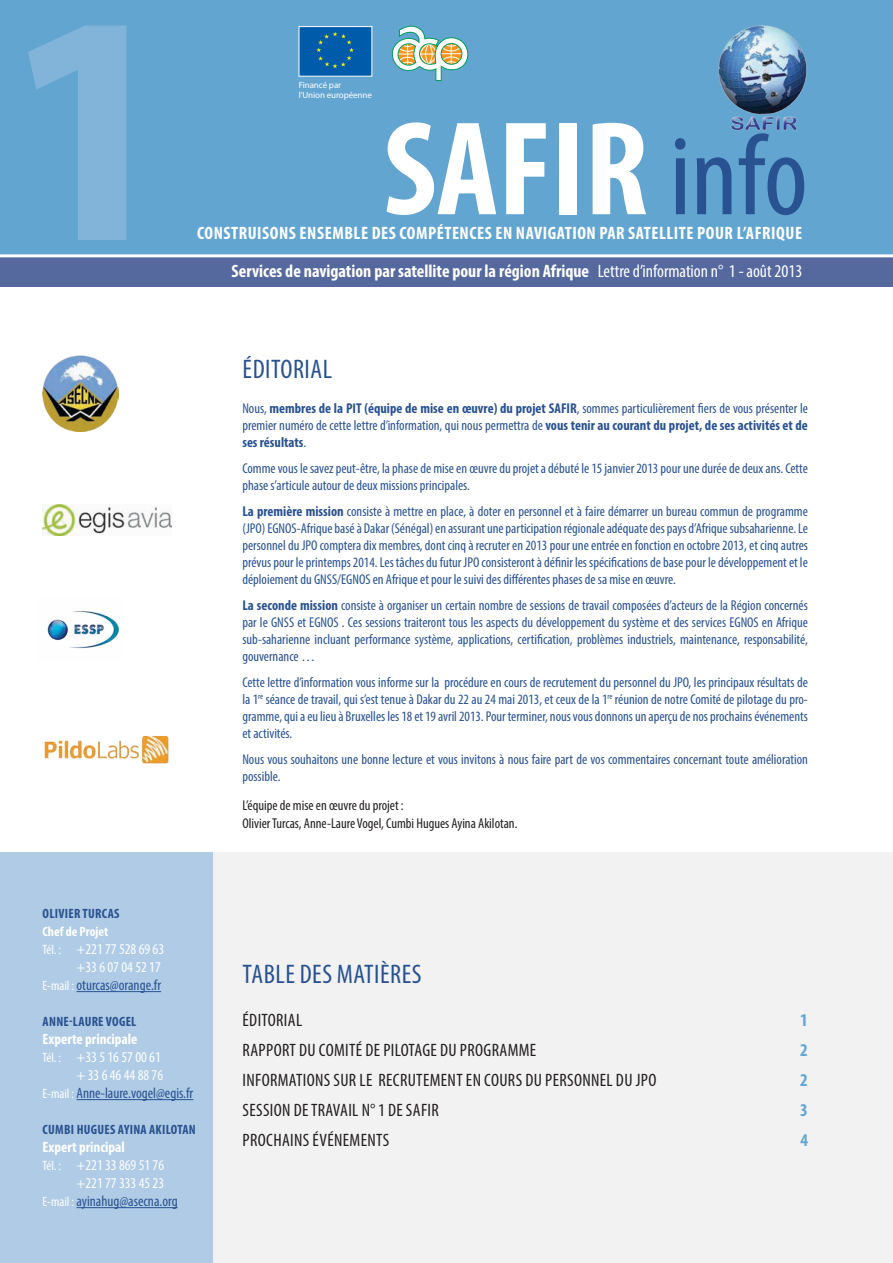
<style>
.page{position:relative;width:893px;height:1263px;background:#fff}
.page>*{position:absolute;margin:0;border:0;box-sizing:border-box;transform-origin:0 0}
.t1{font:700 330px "Myriad Pro";color:#82b3d8}
.t2{font:700 condensed 135px "Myriad Pro";color:#fff}
.t3{font:condensed 27px "Myriad Pro";letter-spacing:.02em;color:#295290}
.t4{font:condensed 18px "Myriad Pro";letter-spacing:.02em;color:#231f20}
.t5{font:700 condensed 18px "Myriad Pro";color:#fff}
.t6{font:700 condensed 18px "Myriad Pro";letter-spacing:.03em;color:#fff}
.t7{font:700 condensed 18px "Myriad Pro";color:#63a5d1}
.t8{font:condensed 15px/18px "Myriad Pro";color:#fff;text-align:right}
.t9{font:condensed 15px "Myriad Pro";color:#295290}
.t10{font:700 condensed 15px "Myriad Pro";color:#fff}
.t11{font:condensed 14.25px/17.1px "Myriad Pro";color:#295290;text-align:justify}
.t12{font:condensed 14.25px/18px "Myriad Pro";color:#231f20}
.t13{font:700 condensed 13.5px "Myriad Pro";letter-spacing:.02em;color:#295290}
.t14{font:700 condensed 13.5px "Myriad Pro";color:#fff}
.t15{font:9px/10.8px "Myriad Pro";letter-spacing:-.01em;color:#fff}
.s1{font-weight:400;font-size:115.5px;color:#295290}
.s2{font-weight:400}
.s3{font-weight:700}
.s4{font-size:13.5px}
.s5{color:#295290}
.s6{font-size:13.5px;color:#fff}
</style>
<div class="page">
<div style="left:196px;top:853px;width:697px;height:410px;background:#f2f2f3"></div>
<div style="left:0;top:853px;width:213px;height:410px;background:#afcbe5"></div>
<img style="left:44px;top:735px;width:125px;height:29px">
<div style="left:0;top:0;width:893px;height:255px;background:#63a5d1"></div>
<img style="left:718px;top:25px;width:89px;height:106px">
<div style="left:0;top:256px;width:893px;height:30px;background:#55699f"></div>
<hr style="left:0;top:254px;width:893px;height:3px;background:#fff">
<img style="left:43px;top:356px;width:76px;height:75px">
<img style="left:47px;top:611px;width:72px;height:38px">
<svg style="left:391px;top:26px;width:78px;height:55px"></svg>
<div style="left:299px;top:26px;width:73px;height:50px;background:#005bab;border:1px solid #fff"></div>
<svg style="left:316px;top:32px;width:38px;height:36px"></svg>
<hr style="left:77px;top:991px;width:84px;height:1px;background:#295290">
<hr style="left:77px;top:1099px;width:116px;height:1px;background:#295290">
<hr style="left:77px;top:1207px;width:101px;height:1px;background:#295290">
<img style="left:43px;top:505px;width:129px;height:30px">
<h1 class="t1" style="left:0;top:-86px;width:185px">1</h1>
<p class="t15" style="left:299px;top:79px;width:75px">Financé par<br>l’Union européenne</p>
<h2 class="t2" style="left:383px;top:85px;width:426px">SAFIR <span class="s1">info</span></h2>
<p class="t6" style="left:197px;top:222px;width:606px">CONSTRUISONS ENSEMBLE DES COMPÉTENCES EN NAVIGATION PAR SATELLITE POUR L’AFRIQUE</p>
<p class="t5" style="left:232px;top:260px;width:572px">Services de navigation par satellite pour la région Afrique <span class="s2">Lettre d’information n° 1 - août 2013</span></p>
<h3 class="t3" style="left:243px;top:353px;width:91px">éditorial</h3>
<p class="t11" style="left:242px;top:400px;width:567px">Nous, <span class="s3">membres de la PIT (équipe de mise en œuvre) du projet SAFIR</span>, sommes particulièrement fiers de vous présenter le premier numéro de cette lettre d’information, qui nous permettra de <span class="s3">vous tenir au courant du projet, de ses activités et de ses résultats</span>.</p>
<p class="t11" style="left:242px;top:459px;width:567px">Comme vous le savez peut-être, la phase de mise en œuvre du projet a débuté le 15 janvier 2013 pour une durée de deux ans. Cette phase s’articule autour de deux missions principales.</p>
<p class="t11" style="left:242px;top:502px;width:567px"><span class="s3">La première mission</span> consiste à mettre en place, à doter en personnel et à faire démarrer un bureau commun de programme (JPO) EGNOS-Afrique basé à Dakar (Sénégal) en assurant une participation régionale adéquate des pays d’Afrique subsaharienne. Le personnel du JPO comptera dix membres, dont cinq à recruter en 2013 pour une entrée en fonction en octobre 2013, et cinq autres prévus pour le printemps 2014. Les tâches du futur JPO consisteront à définir les spécifications de base pour le développement et le déploiement du GNSS/EGNOS en Afrique et pour le suivi des différentes phases de sa mise en œuvre.</p>
<p class="t11" style="left:242px;top:596px;width:567px"><span class="s3">La seconde mission</span> consiste à organiser un certain nombre de sessions de travail composées d’acteurs de la Région concernés par le GNSS et EGNOS . Ces sessions traiteront tous les aspects du développement du système et des services EGNOS en Afrique sub-saharienne incluant performance système, applications, certification, problèmes industriels, maintenance, responsabilité, gouvernance …</p>
<p class="t11" style="left:242px;top:673px;width:567px">Cette lettre d’information vous informe sur la procédure en cours de recrutement du personnel du JPO, les principaux résultats de la 1<sup>re</sup> séance de travail, qui s’est tenue à Dakar du 22 au 24 mai 2013, et ceux de la 1<sup>re</sup> réunion de notre Comité de pilotage du pro&shy;gramme, qui a eu lieu à Bruxelles les 18 et 19 avril 2013. Pour terminer, nous vous donnons un aperçu de nos prochains événements et activités.</p>
<p class="t11" style="left:242px;top:750px;width:567px">Nous vous souhaitons une bonne lecture et vous invitons à nous faire part de vos commentaires concernant toute amélioration possible.</p>
<p class="t12" style="left:242px;top:796px;width:277px">L’équipe de mise en œuvre du projet :<br>Olivier Turcas, Anne-Laure Vogel, Cumbi Hugues Ayina Akilotan.</p>
<p class="t13" style="left:43px;top:905px;width:13px">Olivier</p>
<p class="t13" style="left:83px;top:905px;width:13px">Turcas</p>
<p class="t14" style="left:43px;top:923px;width:67px">Chef de Projet</p>
<p class="t8" style="left:43px;top:940px;width:123px"><span class="s4">Tél. :</span> +221 77 528 69 63 +33 6 07 04 52 17<br><span class="s4">E-mail :</span> <span class="s5">oturcas@orange.fr</span></p>
<p class="t13" style="left:43px;top:1013px;width:43px">Anne-Laure</p>
<p class="t13" style="left:106px;top:1013px;width:14px">Vogel</p>
<p class="t10" style="left:43px;top:1030px;width:96px">Experte principale</p>
<p class="t8" style="left:43px;top:1048px;width:120px"><span class="s4">Tél. :</span> +33 5 16 57 00 61</p>
<p class="t8" style="left:77px;top:1066px;width:88px">+ 33 6 46 44 88 76</p>
<p class="t9" style="left:43px;top:1084px;width:152px"><span class="s6">E-mail :</span> Anne-laure.vogel@egis.fr</p>
<p class="t13" style="left:43px;top:1121px;width:13px">Cumbi</p>
<p class="t13" style="left:77px;top:1121px;width:15px">Hugues</p>
<p class="t13" style="left:118px;top:1121px;width:51px">Ayina Akilotan</p>
<p class="t10" style="left:43px;top:1138px;width:84px">Expert principal</p>
<p class="t8" style="left:43px;top:1156px;width:123px"><span class="s4">Tél. :</span> +221 33 869 51 76</p>
<p class="t8" style="left:77px;top:1174px;width:89px">+221 77 333 45 23</p>
<p class="t9" style="left:43px;top:1192px;width:137px"><span class="s6">E-mail :</span> ayinahug@asecna.org</p>
<h3 class="t3" style="left:243px;top:957px;width:181px">Table des matières</h3>
<p class="t4" style="left:243px;top:1009px;width:40px">ÉDITORIAL</p>
<p class="t7" style="left:800px;top:1009px;width:9px">1</p>
<p class="t4" style="left:243px;top:1039px;width:258px">RAPPORT DU COMITÉ DE PILOTAGE DU PROGRAMME</p>
<p class="t7" style="left:800px;top:1039px;width:9px">2</p>
<p class="t4" style="left:243px;top:1069px;width:415px">INFORMATIONS SUR LE RECRUTEMENT EN COURS DU PERSONNEL DU JPO</p>
<p class="t7" style="left:800px;top:1069px;width:9px">2</p>
<p class="t4" style="left:243px;top:1099px;width:7px">SESSI</p>
<p class="t4" style="left:274px;top:1099px;width:159px">ON DE TRAVAIL N° 1 DE SAFIR</p>
<p class="t7" style="left:800px;top:1099px;width:9px">3</p>
<p class="t4" style="left:243px;top:1129px;width:145px">PROCHAI NS ÉVÉNEMENTS</p>
<p class="t7" style="left:800px;top:1129px;width:9px">4</p>
</div>
